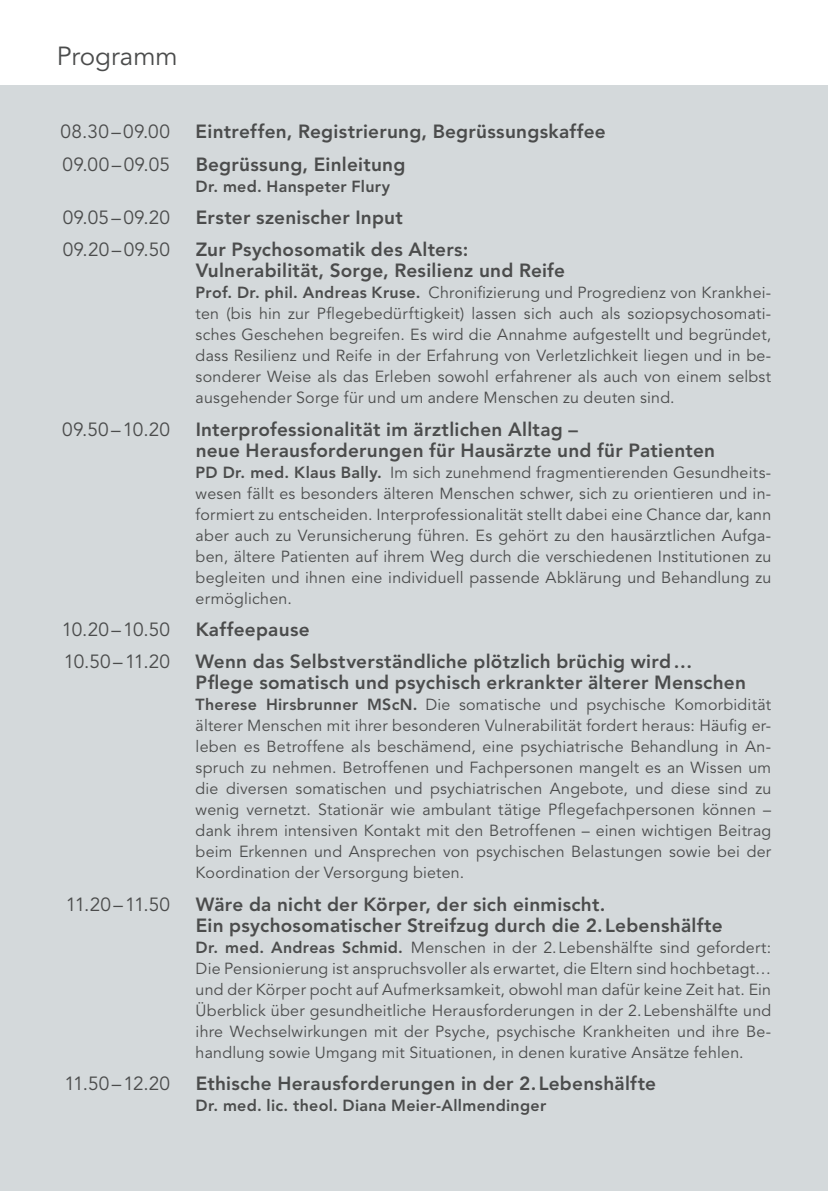
<style>
.page{position:relative;width:828px;height:1191px;background:#fff}
.page>*{position:absolute;margin:0;border:0;box-sizing:border-box;transform-origin:0 0}
.t1{font:26px "Avenir LT Std";letter-spacing:-.005em;color:#4b4c4c}
.t2{font:800 19px/21px "Avenir LT Std";letter-spacing:.015em;color:#4b4c4c}
.t3{font:19px "Avenir LT Std";letter-spacing:.005em;color:#4b4c4c}
.t4{font:16px/21px "Avenir LT Std";letter-spacing:.015em;color:#4b4c4c;text-align:justify}
.t5{font:800 16px "Avenir LT Std";letter-spacing:.02em;color:#4b4c4c}
.s1{font-weight:800}
</style>
<div class="page">
<div style="left:0;top:85px;width:828px;height:1106px;background:#d4d9db"></div>
<h1 class="t1" style="left:57px;top:41px;width:122px">Programm</h1>
<p class="t3" style="left:61px;top:121px;width:111px">08.30–09.00</p>
<p class="t2" style="left:196px;top:121px;width:412px">Eintreffen, Registrierung, Begrüssungskaffee</p>
<p class="t3" style="left:63px;top:153px;width:109px">09.00–09.05</p>
<p class="t2" style="left:196px;top:153px;width:211px">Begrüssung, Einleitung</p>
<p class="t5" style="left:196px;top:176px;width:196px">Dr. med. Hanspeter Flury</p>
<p class="t3" style="left:63px;top:206px;width:109px">09.05–09.20</p>
<p class="t2" style="left:196px;top:207px;width:209px">Erster szenischer Input</p>
<p class="t3" style="left:63px;top:239px;width:109px">09.20–09.50</p>
<p class="t2" style="left:196px;top:239px;width:371px">Zur Psychosomatik des Alters:<br>Vulnerabilität, Sorge, Resilienz und Reife</p>
<p class="t4" style="left:196px;top:283px;width:577px"><span class="s1">Prof. Dr. phil. Andreas Kruse.</span> Chronifizierung und Progredienz von Krankhei&shy;ten (bis hin zur Pflegebedürftigkeit) lassen sich auch als soziopsychosomati&shy;sches Geschehen begreifen. Es wird die Annahme aufgestellt und begründet, dass Resilienz und Reife in der Erfahrung von Verletzlichkeit liegen und in be&shy;sonderer Weise als das Erleben sowohl erfahrener als auch von einem selbst ausgehender Sorge für und um andere Menschen zu deuten sind.</p>
<p class="t3" style="left:62px;top:418px;width:109px">09.50–10.20</p>
<p class="t2" style="left:196px;top:418px;width:521px">Interprofessionalität im ärztlichen Alltag –<br>neue Herausforderungen für Hausärzte und für Patienten</p>
<p class="t4" style="left:196px;top:462px;width:577px"><span class="s1">PD Dr. med. Klaus Bally.</span> Im sich zunehmend fragmentierenden Gesundheits&shy;wesen fällt es besonders älteren Menschen schwer, sich zu orientieren und in&shy;formiert zu entscheiden. Interprofessionalität stellt dabei eine Chance dar, kann aber auch zu Verunsicherung führen. Es gehört zu den hausärztlichen Aufga&shy;ben, ältere Patienten auf ihrem Weg durch die verschiedenen Institutionen zu begleiten und ihnen eine individuell passende Abklärung und Behandlung zu ermöglichen.</p>
<p class="t3" style="left:62px;top:618px;width:110px">10.20–10.50</p>
<p class="t2" style="left:196px;top:619px;width:115px">Kaffeepause</p>
<p class="t3" style="left:64px;top:651px;width:108px">10.50–11.20</p>
<p class="t2" style="left:196px;top:651px;width:552px">Wenn das Selbstverständliche plötzlich brüchig wird…<br>Pflege somatisch und psychisch erkrankter älterer Menschen</p>
<p class="t4" style="left:196px;top:695px;width:577px"><span class="s1">Therese Hirsbrunner MScN.</span> Die somatische und psychische Komorbidität älterer Menschen mit ihrer besonderen Vulnerabilität fordert heraus: Häufig er&shy;leben es Betroffene als beschämend, eine psychiatrische Behandlung in An&shy;spruch zu nehmen. Betroffenen und Fachpersonen mangelt es an Wissen um die diversen somatischen und psychiatrischen Angebote, und diese sind zu wenig vernetzt. Stationär wie ambulant tätige Pflegefachpersonen können – dank ihrem intensiven Kontakt mit den Betroffenen – einen wichtigen Beitrag beim Erkennen und Ansprechen von psychischen Belastungen sowie bei der Koordination der Versorgung bieten.</p>
<p class="t3" style="left:66px;top:893px;width:106px">11.20–11.50</p>
<p class="t2" style="left:196px;top:894px;width:528px">Wäre da nicht der Körper, der sich einmischt.<br>Ein psychosomatischer Streifzug durch die 2.Lebenshälfte</p>
<p class="t4" style="left:196px;top:937px;width:577px"><span class="s1">Dr. med. Andreas Schmid.</span> Menschen in der 2.Lebenshälfte sind gefordert:<br>Die Pensionierung ist anspruchsvoller als erwartet, die Eltern sind hochbetagt… und der Körper pocht auf Aufmerksamkeit, obwohl man dafür keine Zeit hat. Ein Überblick über gesundheitliche Herausforderungen in der 2.Lebenshälfte und ihre Wechselwirkungen mit der Psyche, psychische Krankheiten und ihre Be&shy;handlung sowie Umgang mit Situationen, in denen kurative Ansätze fehlen.</p>
<p class="t3" style="left:64px;top:1072px;width:107px">11.50–12.20</p>
<p class="t2" style="left:196px;top:1073px;width:462px">Ethische Herausforderungen in der 2.Lebenshälfte</p>
<p class="t5" style="left:196px;top:1096px;width:352px">Dr. med. lic. theol. Diana Meier-Allmendinger</p>
</div>
